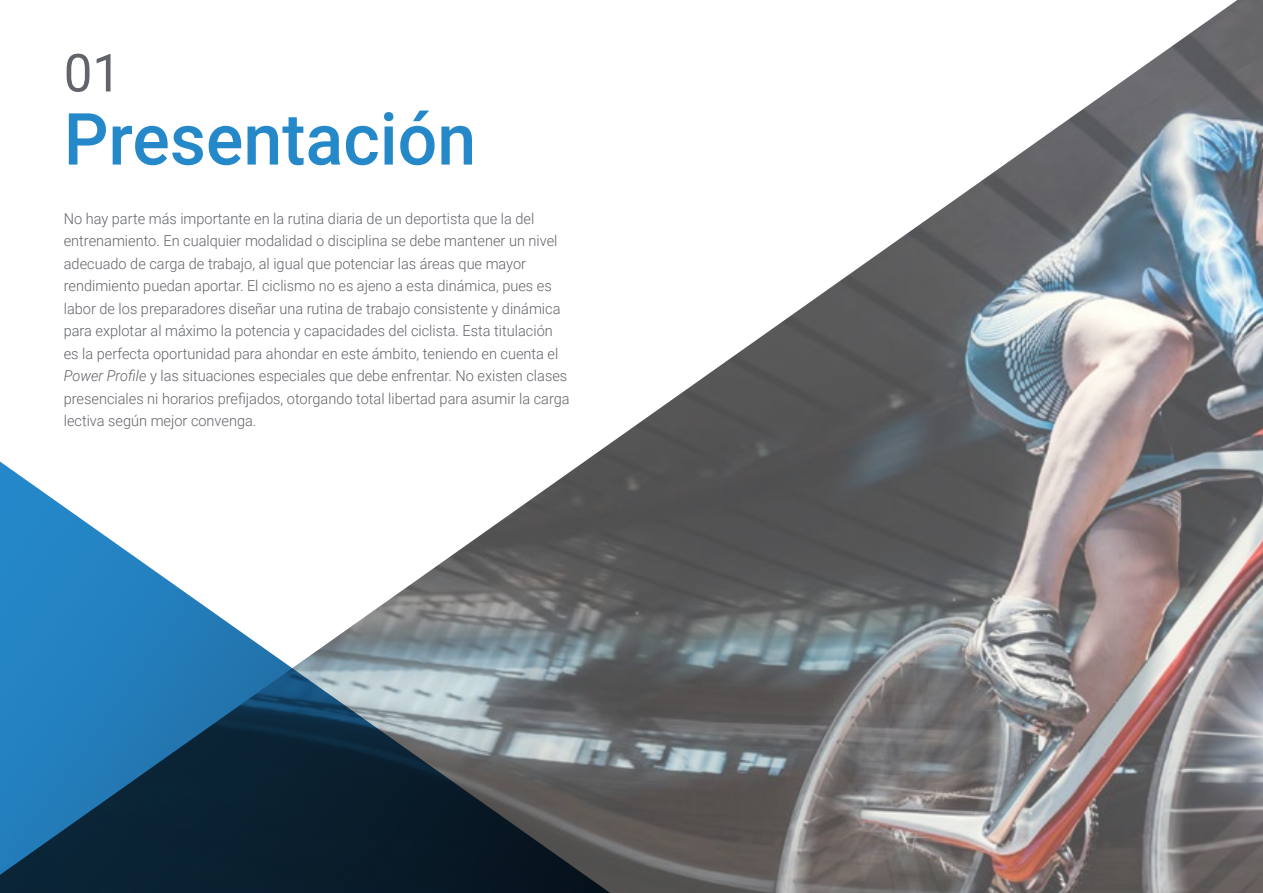
<style>
.page{position:relative;width:1263px;height:893px;background:#fff}
.page>*{position:absolute;margin:0;border:0;box-sizing:border-box;transform-origin:0 0}
.t1{font:500 72px "Roboto";color:#2488c9}
.t2{font:52.5px "Roboto";color:#61646a}
.t3{font:300 15px/22.5px "Roboto";color:#61646a}
.s1{font-style:italic}
</style>
<div class="page">
<img style="left:606px;top:0;width:657px;height:893px">
<svg style="left:0;top:446px;width:640px;height:447px"></svg>
<h2 class="t2" style="left:64px;top:36px;width:59px">01</h2>
<h1 class="t1" style="left:64px;top:89px;width:414px">Presentación</h1>
<p class="t3" style="left:64px;top:207px;width:507px">No hay parte más importante en la rutina diaria de un deportista que la del entrenamiento. En cualquier modalidad o disciplina se debe mantener un nivel adecuado de carga de trabajo, al igual que potenciar las áreas que mayor rendimiento puedan aportar. El ciclismo no es ajeno a esta dinámica, pues es labor de los preparadores diseñar una rutina de trabajo consistente y dinámica para explotar al máximo la potencia y capacidades del ciclista. Esta titulación es la perfecta oportunidad para ahondar en este ámbito, teniendo en cuenta el <span class="s1">Power Profile</span> y las situaciones especiales que debe enfrentar. No existen clases presenciales ni horarios prefijados, otorgando total libertad para asumir la carga lectiva según mejor convenga.</p>
</div>
